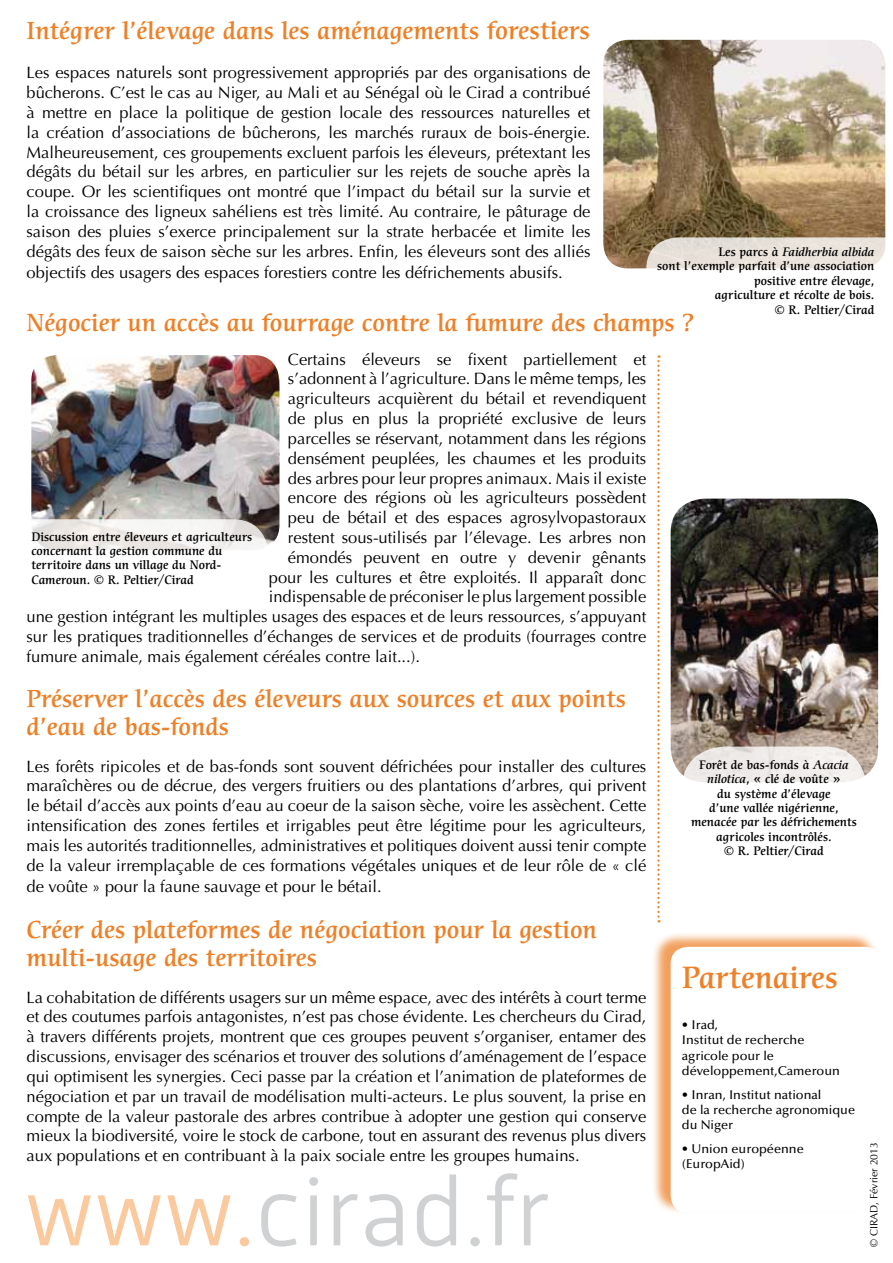
<style>
.page{position:relative;width:893px;height:1263px;background:#fff}
.page>*{position:absolute;margin:0;border:0;box-sizing:border-box;transform-origin:0 0}
.t1{font:300 97.5px "Alwyn New";color:#d0d1d2}
.t2{font:500 30px "Cerigo";color:#ee8027}
.t3{font:500 24px/27.8px "Cerigo";color:#ee8027}
.t4{font:16.5px/20px "Optima";color:#000;text-align:justify}
.t5{font:500 12.75px/15.3px "Optima";color:#000}
.t6{font:500 12px/14.4px "Cerigo";color:#000}
.t7{font:10.5px "Optima";color:#000}
.s1{font-size:24.75px}
.s2{font-style:italic}
.s3{color:#fac99e}
</style>
<div class="page">
<img style="left:603px;top:40px;width:282px;height:228px">
<div style="left:652px;top:932px;width:227px;height:282px;background:#ee8027;opacity:.75"></div>
<div style="left:671px;top:947px;width:210px;height:266px;background:#fff;border-radius:17px"></div>
<svg style="left:657px;top:355px;width:3px;height:567px"></svg>
<img style="left:31px;top:355px;width:248px;height:189px">
<svg style="left:31px;top:519px;width:238px;height:31px"></svg>
<svg style="left:646px;top:237px;width:240px;height:32px"></svg>
<img style="left:671px;top:499px;width:207px;height:277px">
<div style="left:682px;top:746px;width:185px;height:126px;background:linear-gradient(to bottom,#f0edeb,#fff);border-radius:43px"></div>
<h3 class="t3" style="left:27px;top:18px;width:565px">Intégrer l’élevage dans les aménagements <span class="s1">forestiers</span></h3>
<p class="t4" style="left:27px;top:63px;width:565px">Les espaces naturels sont progressivement appropriés par des organisations de bûcherons. C’est le cas au Niger, au Mali et au Sénégal où le Cirad a contribué à mettre en place la politique de gestion locale des ressources naturelles et la création d’associations de bûcherons, les marchés ruraux de bois-énergie.<br>Malheureusement, ces groupements excluent parfois les éleveurs, prétextant les dégâts du bétail sur les arbres, en particulier sur les rejets de souche après la coupe. Or les scientifiques ont montré que l’impact du bétail sur la survie et la croissance des ligneux sahéliens est très limité. Au contraire, le pâturage de saison des pluies s’exerce principalement sur la strate herbacée et limite les dégâts des feux de saison sèche sur les arbres. Enfin, les éleveurs sont des alliés objectifs des usagers des espaces forestiers contre les défrichements abusifs.</p>
<p class="t6" style="left:657px;top:245px;width:218px;text-align:right">Les parcs à <span class="s2">Faidherbia albida<br></span>sont l’exemple parfait d’une association positive entre élevage,<br>agriculture et récolte de bois.<br>© R. Peltier/Cirad</p>
<h3 class="t3" style="left:27px;top:309px;width:669px">Négocier un accès au fourrage contre la fumure des champs ?</h3>
<p class="t4" style="left:288px;top:349px;width:360px">Certains éleveurs se fixent partiellement et</p>
<p class="t4" style="left:288px;top:369px;width:360px">s’adonnent à l’agriculture. Dans le même temps, les</p>
<p class="t4" style="left:288px;top:389px;width:360px">agriculteurs acquièrent du bétail et revendiquent</p>
<p class="t4" style="left:288px;top:409px;width:360px">de plus en plus la propriété exclusive de leurs</p>
<p class="t4" style="left:288px;top:429px;width:360px">parcelles se réservant, notamment dans les régions</p>
<p class="t4" style="left:288px;top:448px;width:360px">densément peuplées, les chaumes et les produits</p>
<p class="t4" style="left:288px;top:468px;width:360px">des arbres pour leur propres animaux. Mais il existe</p>
<p class="t4" style="left:288px;top:488px;width:360px">encore des régions où les agriculteurs possèdent</p>
<p class="t4" style="left:288px;top:508px;width:360px">peu de bétail et des espaces agrosylvopastoraux</p>
<p class="t4" style="left:288px;top:528px;width:360px">restent sous-utilisés par l’élevage. Les arbres non</p>
<p class="t4" style="left:288px;top:547px;width:360px">émondés peuvent en outre y devenir gênants</p>
<p class="t4" style="left:269px;top:567px;width:379px">pour les cultures et être exploités. Il apparaît donc</p>
<p class="t4" style="left:269px;top:587px;width:379px">indispensable de préconiser le plus largement possible</p>
<p class="t4" style="left:27px;top:607px;width:621px">une gestion intégrant les multiples usages des espaces et de leurs ressources, s’appuyant</p>
<p class="t4" style="left:27px;top:627px;width:621px">sur les pratiques traditionnelles d’échanges de services et de produits (fourrages contre</p>
<p class="t4" style="left:27px;top:646px;width:395px">fumure animale, mais également céréales contre lait...).</p>
<h3 class="t3" style="left:27px;top:685px;width:601px">Préserver l’accès des éleveurs aux sources et aux points d’eau de bas-fonds</h3>
<p class="t4" style="left:27px;top:756px;width:621px">Les forêts ripicoles et de bas-fonds sont souvent défrichées pour installer des cultures maraîchères ou de décrue, des vergers fruitiers ou des plantations d’arbres, qui privent le bétail d’accès aux points d’eau au coeur de la saison sèche, voire les assèchent. Cette intensification des zones fertiles et irrigables peut être légitime pour les agriculteurs, mais les autorités traditionnelles, administratives et politiques doivent aussi tenir compte de la valeur irremplaçable de ces formations végétales uniques et de leur rôle de « clé de voûte » pour la faune sauvage et pour le bétail.</p>
<h3 class="t3" style="left:27px;top:916px;width:572px">Créer des plateformes de négociation pour la gestion multi-usage des territoires</h3>
<p class="t4" style="left:27px;top:987px;width:621px">La cohabitation de différents usagers sur un même espace, avec des intérêts à court terme et des coutumes parfois antagonistes, n’est pas chose évidente. Les chercheurs du Cirad, à travers différents projets, montrent que ces groupes peuvent s’organiser, entamer des discussions, envisager des scénarios et trouver des solutions d’aménagement de l’espace qui optimisent les synergies. Ceci passe par la création et l’animation de plateformes de négociation et par un travail de modélisation multi-acteurs. Le plus souvent, la prise en compte de la valeur pastorale des arbres contribue à adopter une gestion qui conserve mieux la biodiversité, voire le stock de carbone, tout en assurant des revenus plus divers aux populations et en contribuant à la paix sociale entre les groupes humains.</p>
<p class="t6" style="left:31px;top:529px;width:222px">Discussion entre éleveurs et agriculteurs concernant la gestion commune du territoire dans un village du Nord-Cameroun. © R. Peltier/Cirad</p>
<h1 class="t1" style="left:24px;top:1158px;width:528px"><span class="s3">www.</span>cirad.fr</h1>
<p class="t6" style="left:691px;top:758px;width:167px;text-align:center">Forêt de bas-fonds à <span class="s2">Acacia nilotica</span>, « clé de voûte »<br>du système d’élevage<br>d’une vallée nigérienne, menacée par les défrichements agricoles incontrôlés.<br>© R. Peltier/Cirad</p>
<h2 class="t2" style="left:682px;top:960px;width:157px">Partenaires</h2>
<p class="t5" style="left:682px;top:1017px;width:160px">• Irad,<br>Institut de recherche agricole pour le développement,Cameroun</p>
<p class="t5" style="left:682px;top:1087px;width:175px">• Inran, Institut national<br>de la recherche agronomique du Niger</p>
<p class="t5" style="left:682px;top:1141px;width:123px">• Union européenne (EuropAid)</p>
<p class="t7" style="left:868px;top:1247px;width:106px;rotate:-90deg">© CIRAD, Février 2013</p>
</div>
